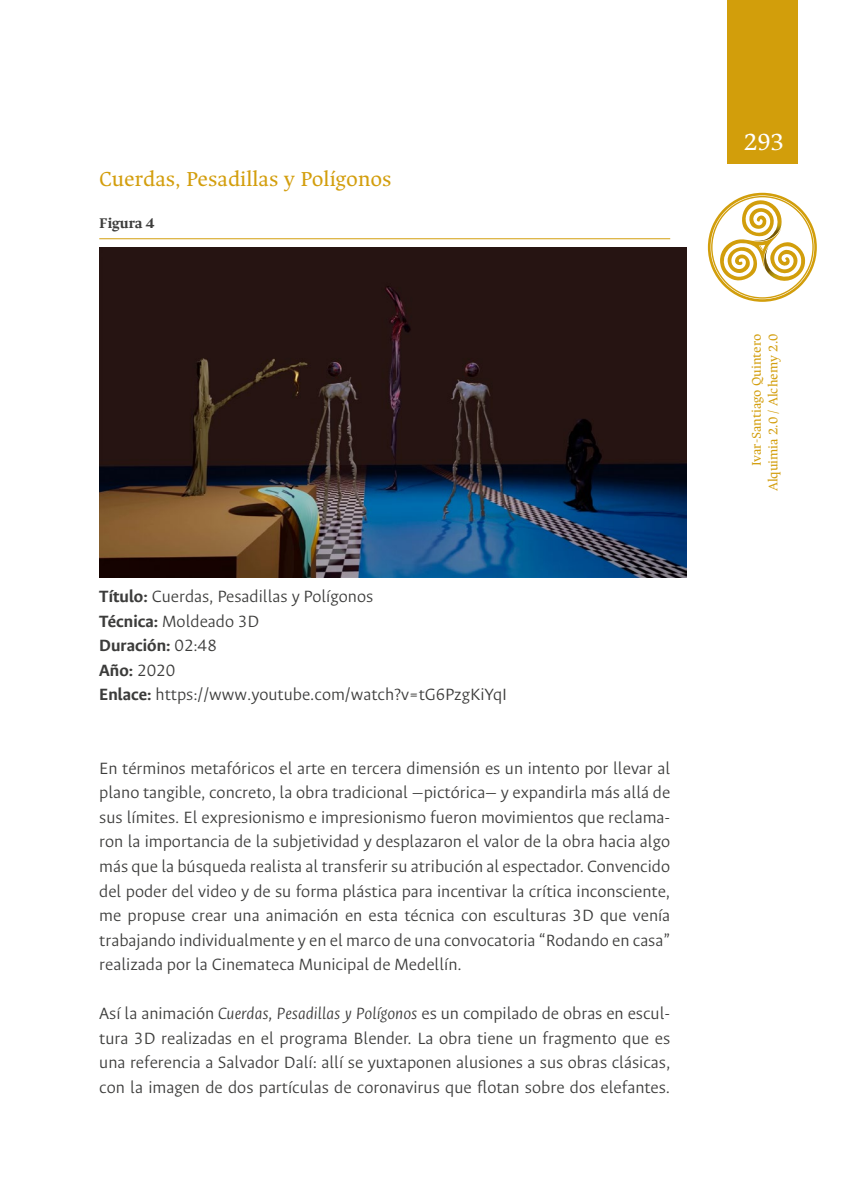
<style>
.page{position:relative;width:844px;height:1191px;background:#fff}
.page>*{position:absolute;margin:0;border:0;box-sizing:border-box;transform-origin:0 0}
.t1{font:26.25px "Ancizar Serif";color:#fff}
.t2{font:22.75px "Ancizar Serif";color:#d39e0d}
.t3{font:300 18.38px/24.5px "Ancizar Sans";color:#3c3c3b;text-align:justify}
.t4{font:700 15.75px "Ancizar Serif";color:#3c3c3b}
.t5{font:14px/16.8px "Ancizar Serif";color:#d39e0d;text-align:right}
.s1{font-weight:700}
.s2{font-style:italic}
</style>
<div class="page">
<div style="left:726px;top:0;width:71px;height:164px;background:#d29e0b"></div>
<svg style="left:707px;top:193px;width:109px;height:109px"></svg>
<hr style="left:99px;top:238px;width:571px;height:1px;background:#d39e0d">
<img style="left:99px;top:248px;width:587px;height:330px">
<p class="t2" style="left:99px;top:165px;width:294px">Cuerdas, Pesadillas y Polígonos</p>
<p class="t4" style="left:99px;top:214px;width:57px">Figura 4</p>
<p class="t3" style="left:99px;top:584px;width:409px;text-align:left"><span class="s1">Título:</span> Cuerdas, Pesadillas y Polígonos<br><span class="s1">Técnica:</span> Moldeado 3D<br><span class="s1">Duración:</span> 02:48<br><span class="s1">Año:</span> 2020<br><span class="s1">Enlace:</span> https://www.youtube.com/watch?v=tG6PzgKiYqI</p>
<p class="t3" style="left:99px;top:756px;width:572px">En términos metafóricos el arte en tercera dimensión es un intento por llevar al plano tangible, concreto, la obra tradicional —pictórica— y expandirla más allá de sus límites. El expresionismo e impresionismo fueron movimientos que reclama&shy;ron la importancia de la subjetividad y desplazaron el valor de la obra hacia algo más que la búsqueda realista al transferir su atribución al espectador. Convencido del poder del video y de su forma plástica para incentivar la crítica inconsciente, me propuse crear una animación en esta técnica con esculturas 3D que venía trabajando individualmente y en el marco de una convocatoria “Rodando en casa” realizada por la Cinemateca Municipal de Medellín.</p>
<p class="t3" style="left:99px;top:1001px;width:572px">Así la animación <span class="s2">Cuerdas, Pesadillas y Polígonos</span> es un compilado de obras en escul&shy;tura 3D realizadas en el programa Blender. La obra tiene un fragmento que es una referencia a Salvador Dalí: allí se yuxtaponen alusiones a sus obras clásicas, con la imagen de dos partículas de coronavirus que flotan sobre dos elefantes.</p>
<h1 class="t1" style="left:743px;top:126px;width:42px">293</h1>
<p class="t5" style="left:747px;top:491px;width:159px;rotate:-90deg">Ivar-Santiago Quintero<br>Alquimia 2.0 / Alchemy 2.0</p>
</div>
